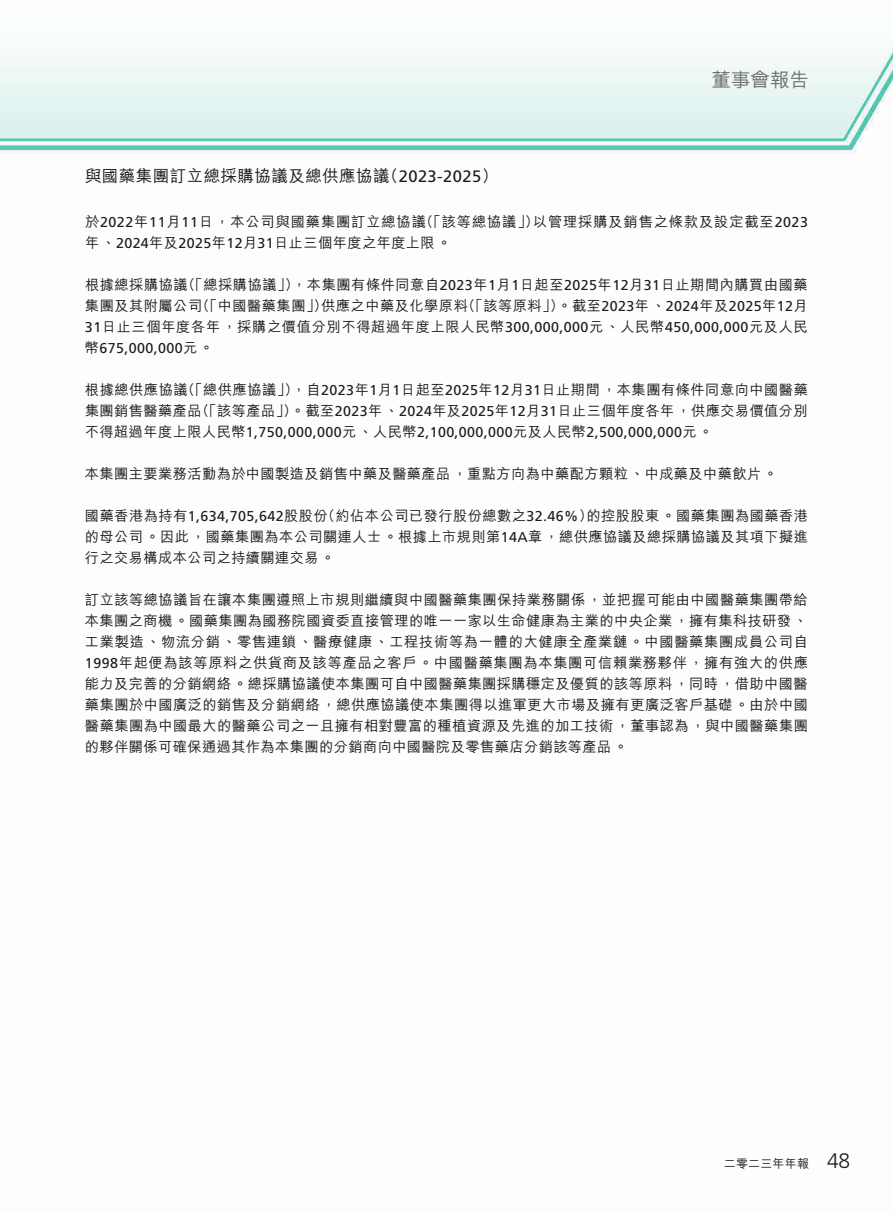
<style>
.page{position:relative;width:893px;height:1212px;background:#fff}
.page>*{position:absolute;margin:0;border:0;box-sizing:border-box;transform-origin:0 0}
.t1{font:500 19.5px "M Hei HK";color:#6f6f6f}
.t2{font:500 16.5px "M Hei HK";letter-spacing:.025em;color:#1c1c1b}
.t3{font:500 14.25px/21px "M Hei HK";letter-spacing:.03em;color:#1c1c1b;text-align:justify}
.t4{font:500 14.25px/21px "M Hei HK";letter-spacing:.06em;color:#1c1c1b}
.t5{font:14.25px "Frutiger LT Std";letter-spacing:.025em;color:#1c1c1b}
.t6{font:500 12px "M Hei HK";letter-spacing:.015em;color:#1c1c1b}
.s1{font-family:"Frutiger LT Std";font-weight:400}
.s2{font-family:"M Hei HK";font-weight:500}
.s3{font-family:"Frutiger LT Std";font-weight:300;font-size:21px}
</style>
<div class="page">
<img style="left:0;top:45px;width:893px;height:109px">
<h1 class="t1" style="left:711px;top:65px;width:99px">董事會報告</h1>
<p class="t2" style="left:85px;top:164px;width:415px">與國藥集團訂立總採購協議及總供應協議（<span class="s1">2023-2025</span>）</p>
<p class="t4" style="left:85px;top:210px;width:724px">於<span class="s1">2022</span>年<span class="s1">11</span>月<span class="s1">11</span>日，本公司與國藥集團訂立總協議（「該等總協議」）以管理採購及銷售之條款及設定截至<span class="s1">2023</span>年、<span class="s1">2024</span>年及<span class="s1">2025</span>年<span class="s1">12</span>月<span class="s1">31</span>日止三個年度之年度上限。</p>
<p class="t3" style="left:85px;top:273px;width:724px">根據總採購協議（「總採購協議」），本集團有條件同意自<span class="s1">2023</span>年<span class="s1">1</span>月<span class="s1">1</span>日起至<span class="s1">2025</span>年<span class="s1">12</span>月<span class="s1">31</span>日止期間內購買由國藥集團及其附屬公司（「中國醫藥集團」）供應之中藥及化學原料（「該等原料」）。截至<span class="s1">2023</span>年、<span class="s1">2024</span>年及<span class="s1">2025</span>年<span class="s1">12</span>月<span class="s1">31</span>日止三個年度各年，採購之價值分別不得超過年度上限人民幣<span class="s1">300,000,000</span>元、人民幣<span class="s1">450,000,000</span>元及人民</p>
<p class="t5" style="left:85px;top:340px;width:130px"><span class="s2">幣</span>675,000,000<span class="s2">元。</span></p>
<p class="t3" style="left:85px;top:378px;width:724px">根據總供應協議（「總供應協議」），自<span class="s1">2023</span>年<span class="s1">1</span>月<span class="s1">1</span>日起至<span class="s1">2025</span>年<span class="s1">12</span>月<span class="s1">31</span>日止期間，本集團有條件同意向中國醫藥集團銷售醫藥產品（「該等產品」）。截至<span class="s1">2023</span>年、<span class="s1">2024</span>年及<span class="s1">2025</span>年<span class="s1">12</span>月<span class="s1">31</span>日止三個年度各年，供應交易價值分別</p>
<p class="t5" style="left:85px;top:424px;width:630px"><span class="s2">不得超過年度上限人民幣</span>1,750,000,000<span class="s2">元、人民幣</span>2,100,000,000<span class="s2">元及人民幣</span>2,500,000,000<span class="s2">元。</span></p>
<p class="t3" style="left:85px;top:462px;width:694px">本集團主要業務活動為於中國製造及銷售中藥及醫藥產品，重點方向為中藥配方顆粒、中成藥及中藥飲片。</p>
<p class="t3" style="left:85px;top:504px;width:725px">國藥香港為持有<span class="s1">1,634,705,642</span>股股份（約佔本公司已發行股份總數之<span class="s1">32.46%</span>）的控股股東。國藥集團為國藥香港的母公司。因此，國藥集團為本公司關連人士。根據上市規則第<span class="s1">14A</span>章，總供應協議及總採購協議及其項下擬進行之交易構成本公司之持續關連交易。</p>
<p class="t3" style="left:85px;top:588px;width:725px">訂立該等總協議旨在讓本集團遵照上市規則繼續與中國醫藥集團保持業務關係，並把握可能由中國醫藥集團帶給本集團之商機。國藥集團為國務院國資委直接管理的唯一一家以生命健康為主業的中央企業，擁有集科技研發、工業製造、物流分銷、零售連鎖、醫療健康、工程技術等為一體的大健康全產業鏈。中國醫藥集團成員公司自<span class="s1">1998</span>年起便為該等原料之供貨商及該等產品之客戶。中國醫藥集團為本集團可信賴業務夥伴，擁有強大的供應能力及完善的分銷網絡。總採購協議使本集團可自中國醫藥集團採購穩定及優質的該等原料，同時，借助中國醫藥集團於中國廣泛的銷售及分銷網絡，總供應協議使本集團得以進軍更大市場及擁有更廣泛客戶基礎。由於中國醫藥集團為中國最大的醫藥公司之一且擁有相對豐富的種植資源及先進的加工技術，董事認為，與中國醫藥集團的夥伴關係可確保通過其作為本集團的分銷商向中國醫院及零售藥店分銷該等產品。</p>
<p class="t6" style="left:724px;top:1155px;width:128px">二零二三年年報 <span class="s3">48</span></p>
</div>
